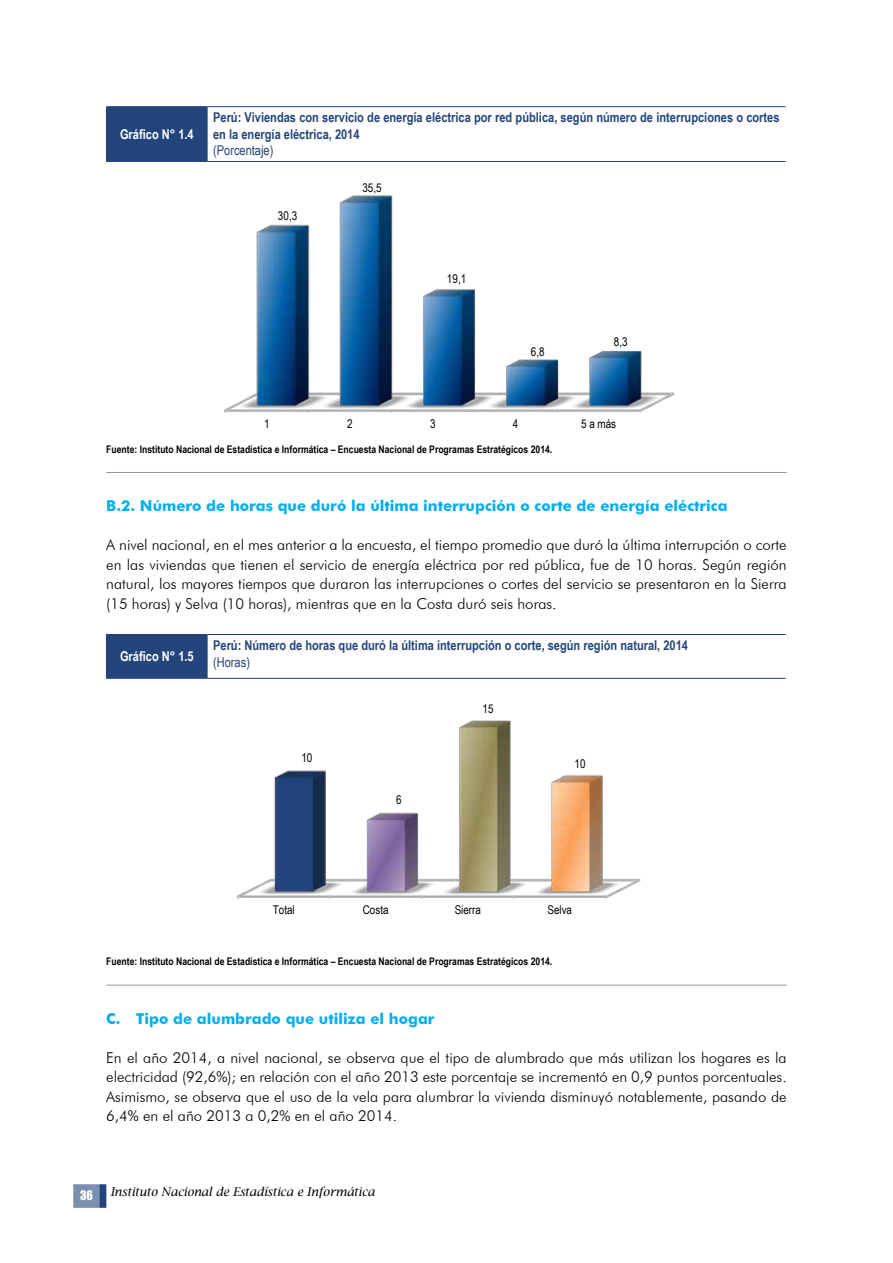
<style>
.page{position:relative;width:893px;height:1263px;background:#fff}
.page>*{position:absolute;margin:0;border:0;box-sizing:border-box;transform-origin:0 0}
.t1{font:300 15px/19.5px "Futura BT";color:#000;text-align:justify}
.t2{font:700 15px "Futura BT";color:#00aeef}
.t3{font:700 13.5px/16.5px "Arial Narrow";color:#23457b}
.t4{font:700 13.5px "Arial Narrow";color:#fff}
.t5{font:13.5px "Arial Narrow";color:#23457b}
.t6{font:12px "Arial Narrow";letter-spacing:-.005em;color:#000}
.t7{font:italic 12px "Lucida Bright";color:#000}
.t8{font:12px "Impact";color:#fff}
.t9{font:700 10.5px "Arial Narrow";color:#000}
</style>
<div class="page">
<div style="left:73px;top:1184px;width:27px;height:24px;background:#7b8fb0;border:2px solid #7b8fb0"></div>
<svg style="left:99px;top:1184px;width:7px;height:24px"></svg>
<div style="left:107px;top:107px;width:100px;height:54px;background:#23457b"></div>
<hr style="left:106px;top:106px;width:101px;height:1px;background:#23457b">
<hr style="left:106px;top:107px;width:1px;height:54px;background:#23457b">
<hr style="left:207px;top:106px;width:579px;height:1px;background:#23457b">
<hr style="left:207px;top:107px;width:1px;height:54px;background:#23457b">
<hr style="left:106px;top:161px;width:101px;height:1px;background:#23457b">
<hr style="left:207px;top:161px;width:579px;height:1px;background:#23457b">
<img style="left:224px;top:195px;width:451px;height:217px">
<hr style="left:106px;top:472px;width:681px;height:1px;background:#939598">
<div style="left:107px;top:634px;width:100px;height:44px;background:#23457b"></div>
<hr style="left:106px;top:634px;width:101px;height:1px;background:#23457b">
<hr style="left:106px;top:635px;width:1px;height:43px;background:#23457b">
<hr style="left:207px;top:634px;width:579px;height:1px;background:#23457b">
<hr style="left:207px;top:635px;width:1px;height:43px;background:#23457b">
<hr style="left:106px;top:678px;width:101px;height:1px;background:#23457b">
<hr style="left:207px;top:678px;width:579px;height:1px;background:#23457b">
<img style="left:237px;top:720px;width:404px;height:178px">
<hr style="left:106px;top:985px;width:681px;height:1px;background:#939598">
<p class="t4" style="left:120px;top:124px;width:75px">Gráfico N° 1.4</p>
<p class="t3" style="left:213px;top:109px;width:568px">Perú: Viviendas con servicio de energía eléctrica por red pública, según número de interrupciones o cortes en la energía eléctrica, 2014</p>
<p class="t5" style="left:213px;top:141px;width:62px">(Porcentaje)</p>
<p class="t6" style="left:278px;top:207px;width:21px">30,3</p>
<p class="t6" style="left:362px;top:179px;width:21px">35,5</p>
<p class="t6" style="left:447px;top:270px;width:21px">19,1</p>
<p class="t6" style="left:531px;top:343px;width:15px">6,8</p>
<p class="t6" style="left:614px;top:333px;width:15px">8,3</p>
<p class="t6" style="left:264px;top:415px;width:7px">1</p>
<p class="t6" style="left:347px;top:415px;width:7px">2</p>
<p class="t6" style="left:430px;top:415px;width:7px">3</p>
<p class="t6" style="left:513px;top:415px;width:7px">4</p>
<p class="t6" style="left:581px;top:415px;width:37px">5 a más</p>
<p class="t9" style="left:106px;top:441px;width:447px">Fuente: Instituto Nacional de Estadística e Informática – Encuesta Nacional de Programas Estratégicos 2014.</p>
<p class="t2" style="left:106px;top:497px;width:623px">B.2. Número de horas que duró la última interrupción o corte de energía eléctrica</p>
<p class="t1" style="left:106px;top:535px;width:682px">A nivel nacional, en el mes anterior a la encuesta, el tiempo promedio que duró la última interrupción o corte en las viviendas que tienen el servicio de energía eléctrica por red pública, fue de 10 horas. Según región natural, los mayores tiempos que duraron las interrupciones o cortes del servicio se presentaron en la Sierra (15 horas) y Selva (10 horas), mientras que en la Costa duró seis horas.</p>
<p class="t4" style="left:120px;top:646px;width:75px">Gráfico N° 1.5</p>
<p class="t3" style="left:213px;top:637px;width:476px">Perú: Número de horas que duró la última interrupción o corte, según región natural, 2014</p>
<p class="t5" style="left:213px;top:652px;width:38px">(Horas)</p>
<p class="t6" style="left:301px;top:749px;width:13px">10</p>
<p class="t6" style="left:396px;top:791px;width:7px">6</p>
<p class="t6" style="left:482px;top:700px;width:13px">15</p>
<p class="t6" style="left:574px;top:755px;width:13px">10</p>
<p class="t6" style="left:273px;top:901px;width:23px">Total</p>
<p class="t6" style="left:363px;top:901px;width:27px">Costa</p>
<p class="t6" style="left:455px;top:901px;width:28px">Sierra</p>
<p class="t6" style="left:548px;top:901px;width:26px">Selva</p>
<p class="t9" style="left:106px;top:954px;width:447px">Fuente: Instituto Nacional de Estadística e Informática – Encuesta Nacional de Programas Estratégicos 2014.</p>
<p class="t2" style="left:106px;top:1009px;width:330px">C. Tipo de alumbrado que utiliza el hogar</p>
<p class="t1" style="left:106px;top:1047px;width:682px">En el año 2014, a nivel nacional, se observa que el tipo de alumbrado que más utilizan los hogares es la electricidad (92,6%); en relación con el año 2013 este porcentaje se incrementó en 0,9 puntos porcentuales.<br>Asimismo, se observa que el uso de la vela para alumbrar la vivienda disminuyó notablemente, pasando de 6,4% en el año 2013 a 0,2% en el año 2014.</p>
<p class="t8" style="left:80px;top:1186px;width:14px">36</p>
<p class="t7" style="left:110px;top:1184px;width:266px">Instituto Nacional de Estadística e Informática</p>
</div>
